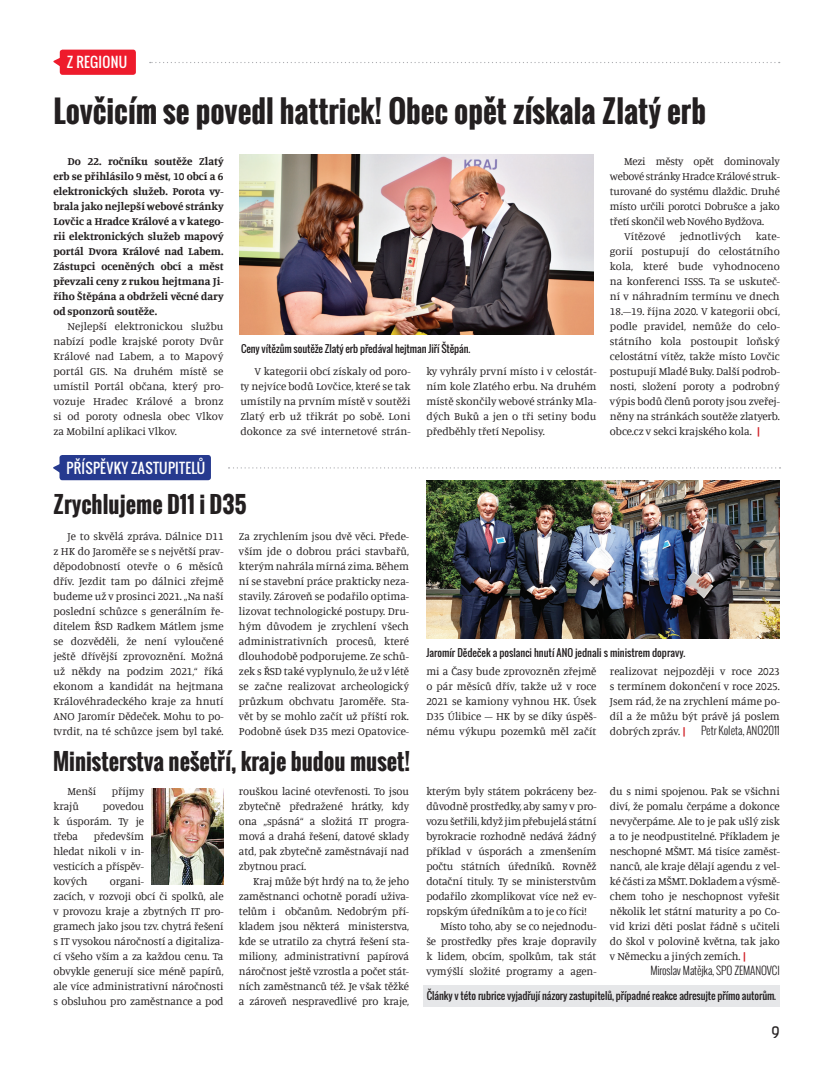
<style>
.page{position:relative;width:833px;height:1081px;background:#fff}
.page>*{position:absolute;margin:0;border:0;box-sizing:border-box;transform-origin:0 0}
.t1{font:700 30px "Oswald";color:#231f20}
.t2{font:700 22.5px "Oswald";color:#231f20}
.t3{font:15px "Kelson Sans";color:#231f20}
.t4{font:13.75px "Oswald";letter-spacing:.02em;color:#fff}
.t5{font:11.25px/15px "Manuale";letter-spacing:-.01em;color:#231f20;text-align:justify}
.t6{font:300 11.25px "Oswald";letter-spacing:-.01em;color:#231f20}
.t7{font:11.12px/15px "Manuale";letter-spacing:-.01em;color:#231f20;text-align:justify}
.t8{font:700 11.12px/15px "Manuale";color:#231f20;text-align:justify}
.t9{font:10px "Oswald";letter-spacing:-.01em;color:#231f20}
.s1{font-weight:700;font-size:11.25px;color:#d1232a}
.s2{font-weight:700;color:#d1232a}
</style>
<div class="page">
<svg style="left:228px;top:467px;width:552px;height:1px"></svg>
<svg style="left:53px;top:464px;width:6px;height:8px"></svg>
<div style="left:59px;top:455px;width:152px;height:25px;background:#263a8f;border-radius:3px"></div>
<svg style="left:150px;top:62px;width:629px;height:1px"></svg>
<svg style="left:53px;top:56px;width:7px;height:13px"></svg>
<div style="left:60px;top:50px;width:76px;height:25px;background:#ee1b2c;border-radius:3px"></div>
<div style="left:423px;top:985px;width:357px;height:21px;background:#e6e7e9"></div>
<img style="left:151px;top:788px;width:73px;height:96px">
<img style="left:426px;top:480px;width:353px;height:159px">
<img style="left:239px;top:154px;width:354px;height:181px">
<p class="t4" style="left:67px;top:52px;width:8px">ZREGION</p>
<p class="t4" style="left:119px;top:52px;width:10px">U</p>
<h1 class="t1" style="left:53px;top:88px;width:654px">Lovčicím se povedl hattrick! Obec opět získala Zlatý erb</h1>
<p class="t8" style="left:53px;top:153px;width:172px;text-indent:14px">Do 22. ročníku soutěže Zlatý erb se přihlásilo 9 měst, 10 obcí a 6 elektronických služeb. Porota vy&shy;brala jako nejlepší webové stránky Lovčic a Hradce Králové a v katego&shy;rii elektronických služeb mapový portál Dvora Králové nad Labem.<br>Zástupci oceněných obcí a měst převzali ceny z rukou hejtmana Ji&shy;řího Štěpána a obdrželi věcné dary od sponzorů soutěže.</p>
<p class="t7" style="left:53px;top:318px;width:172px;text-indent:14px">Nejlepší elektronickou službu nabízí podle krajské poroty Dvůr Králové nad Labem, a to Mapový portál GIS. Na druhém místě se umístil Portál občana, který pro&shy;vozuje Hradec Králové a bronz si od poroty odnesla obec Vlkov za Mobilní aplikaci Vlkov.</p>
<p class="t7" style="left:624px;top:153px;width:157px">Mezi městy opět dominovaly</p>
<p class="t7" style="left:610px;top:168px;width:171px">webové stránky Hradce Králové struk-</p>
<p class="t7" style="left:610px;top:183px;width:171px">turované do systému dlaždic. Druhé</p>
<p class="t7" style="left:610px;top:198px;width:171px">místo určili porotci Dobrušce a jako</p>
<p class="t7" style="left:610px;top:213px;width:155px">třetí skončil web Nového Bydžova.</p>
<p class="t7" style="left:624px;top:228px;width:43px">Vítězové</p>
<p class="t7" style="left:679px;top:228px;width:63px">jednotlivých</p>
<p class="t7" style="left:610px;top:228px;width:171px;text-indent:146px">kate&shy;gorií postupují do celostátního kola, které bude vyhodnoceno na konferenci ISSS. Ta se uskuteč&shy;ní v náhradním termínu ve dnech 18.–19. října 2020. V kategorii obcí, podle pravidel, nemůže do celo&shy;státního kola postoupit loňský celostátní vítěz, takže místo Lovčic postupují Mladé Buky. Další podrob&shy;nosti, složení poroty a podrobný výpis bodů členů poroty jsou zveřej&shy;něny na stránkách soutěže zlatyerb. obce.cz v sekci krajského kola. <span class="s1">|</span></p>
<p class="t9" style="left:241px;top:341px;width:231px">Ceny vítězům soutěže Zlatý erb předával hejtman Jiří Štěpán.</p>
<p class="t7" style="left:240px;top:363px;width:172px;text-indent:14px">V kategorii obcí získaly od poro&shy;ty nejvíce bodů Lovčice, které se tak umístily na prvním místě v soutěži Zlatý erb už třikrát po sobě. Loni dokonce za své internetové strán-</p>
<p class="t7" style="left:426px;top:363px;width:172px">ky vyhrály první místo i v celostát&shy;ním kole Zlatého erbu. Na druhém místě skončily webové stránky Mla&shy;dých Buků a jen o tři setiny bodu předběhly třetí Nepolisy.</p>
<p class="t4" style="left:66px;top:458px;width:49px">PŘÍSPĚVKY</p>
<p class="t4" style="left:131px;top:458px;width:76px">zastupitelů</p>
<h2 class="t2" style="left:53px;top:487px;width:195px">Zrychlujeme D11 i D35</h2>
<p class="t5" style="left:53px;top:528px;width:172px;text-indent:14px">Je to skvělá zpráva. Dálnice D11 z HK do Jaroměře se s největší prav&shy;děpodobností otevře o 6 měsíců dřív. Jezdit tam po dálnici zřejmě budeme už v prosinci 2021. „Na naší poslední schůzce s generálním ře&shy;ditelem ŘSD Radkem Mátlem jsme se dozvěděli, že není vyloučené ještě dřívější zprovoznění. Možná už někdy na podzim 2021,“ říká ekonom a kandidát na hejtmana Královéhradeckého kraje za hnutí ANO Jaromír Dědeček. Mohu to po&shy;tvrdit, na té schůzce jsem byl také.</p>
<p class="t5" style="left:239px;top:528px;width:172px">Za zrychlením jsou dvě věci. Přede&shy;vším jde o dobrou práci stavbařů, kterým nahrála mírná zima. Během ní se stavební práce prakticky neza&shy;stavily. Zároveň se podařilo optima&shy;lizovat technologické postupy. Dru&shy;hým důvodem je zrychlení všech administrativních procesů, které dlouhodobě podporujeme. Ze schů&shy;zek s ŘSD také vyplynulo, že už v létě se začne realizovat archeologický průzkum obchvatu Jaroměře. Sta&shy;vět by se mohlo začít už příští rok.<br>Podobně úsek D35 mezi Opatovice-</p>
<h2 class="t2" style="left:53px;top:744px;width:358px">Ministerstva nešetří, kraje budou muset!</h2>
<p class="t5" style="left:68px;top:783px;width:30px">Menší</p>
<p class="t5" style="left:112px;top:783px;width:34px">příjmy</p>
<p class="t5" style="left:53px;top:798px;width:27px">krajů</p>
<p class="t5" style="left:239px;top:783px;width:172px">rouškou laciné otevřenosti. To jsou zbytečně předražené hrátky, kdy ona „spásná“ a složitá IT progra&shy;mová a drahá řešení, datové sklady atd, pak zbytečně zaměstnávají nad zbytnou prací.</p>
<p class="t5" style="left:239px;top:873px;width:172px;text-indent:14px">Kraj může být hrdý na to, že jeho zaměstnanci ochotně poradí uživa&shy;telům i občanům. Nedobrým pří&shy;kladem jsou některá ministerstva, kde se utratilo za chytrá řešení sta&shy;miliony, administrativní papírová náročnost ještě vzrostla a počet stát&shy;ních zaměstnanců též. Je však těžké a zároveň nespravedlivé pro kraje,</p>
<p class="t5" style="left:53px;top:798px;width:92px;text-indent:50px">povedou k úsporám. Ty je třeba</p>
<p class="t5" style="left:53px;top:828px;width:92px;text-indent:40px">především hledat nikoli v in&shy;vesticích a příspěv&shy;kových</p>
<p class="t5" style="left:53px;top:873px;width:172px;text-align:left;text-indent:56px">organi-<br>zacích, v rozvoji obcí či spolků, ale v provozu kraje a zbytných IT pro&shy;gramech jako jsou tzv. chytrá řešení s IT vysokou náročností a digitaliza&shy;cí všeho vším a za každou cenu. Ta obvykle generují sice méně papírů, ale více administrativní náročnosti s obsluhou pro zaměstnance a pod</p>
<p class="t9" style="left:426px;top:645px;width:137px">Jaromír Dědeček a poslanci hnutí ANO</p>
<p class="t9" style="left:575px;top:645px;width:112px">jednali s ministrem dopravy.</p>
<p class="t5" style="left:426px;top:663px;width:172px">mi a Časy bude zprovozněn zřejmě o pár měsíců dřív, takže už v roce 2021 se kamiony vyhnou HK. Úsek D35 Úlibice – HK by se díky úspěš&shy;nému výkupu pozemků měl začít</p>
<p class="t5" style="left:610px;top:663px;width:171px">realizovat nejpozději v roce 2023 s termínem dokončení v roce 2025.<br>Jsem rád, že na zrychlení máme po&shy;díl a že můžu být právě já poslem dobrých zpráv. <span class="s2">|</span></p>
<p class="t6" style="left:701px;top:722px;width:80px">Petr Koleta, ANO2011</p>
<p class="t5" style="left:426px;top:783px;width:172px">kterým byly státem pokráceny bez-</p>
<p class="t5" style="left:426px;top:798px;width:172px">důvodně prostředky, aby samy v pro-</p>
<p class="t5" style="left:426px;top:813px;width:172px">vozu šetřili, když jim přebujelá státní</p>
<p class="t5" style="left:426px;top:828px;width:172px">byrokracie rozhodně nedává žádný</p>
<p class="t5" style="left:426px;top:843px;width:172px">příklad v úsporách a zmenšením</p>
<p class="t5" style="left:426px;top:858px;width:172px">počtu státních úředníků. Rovněž</p>
<p class="t5" style="left:426px;top:873px;width:172px">dotační tituly. Ty se ministerstvům</p>
<p class="t5" style="left:426px;top:888px;width:172px">podařilo zkomplikovat více než ev-</p>
<p class="t5" style="left:426px;top:903px;width:162px">ropským úředníkům a to je co říci!</p>
<p class="t5" style="left:440px;top:918px;width:157px">Místo toho, aby se co nejednodu-</p>
<p class="t5" style="left:426px;top:933px;width:172px">še prostředky přes kraje dopravily</p>
<p class="t5" style="left:426px;top:948px;width:172px">k lidem, obcím, spolkům, tak stát</p>
<p class="t5" style="left:426px;top:963px;width:172px">vymýšlí složité programy a agen-</p>
<p class="t5" style="left:610px;top:783px;width:171px">du s nimi spojenou. Pak se všichni diví, že pomalu čerpáme a dokonce nevyčerpáme. Ale to je pak ušlý zisk a to je neodpustitelné. Příkladem je neschopné MŠMT. Má tisíce zaměst&shy;nanců, ale kraje dělají agendu z vel&shy;ké části za MŠMT. Dokladem a výsmě&shy;chem toho je neschopnost vyřešit několik let státní maturity a po Co&shy;vid krizi děti poslat řádně s učiteli do škol v polovině května, tak jako v Německu a jiných zemích. <span class="s2">|</span></p>
<p class="t6" style="left:650px;top:962px;width:131px">Miroslav Matějka, SPO ZEMANOVCI</p>
<p class="t9" style="left:427px;top:988px;width:351px">Články v této rubrice vyjadřují názory zastupitelů, případné reakce adresujte přímo autorům.</p>
<h3 class="t3" style="left:771px;top:1023px;width:10px">9</h3>
</div>
